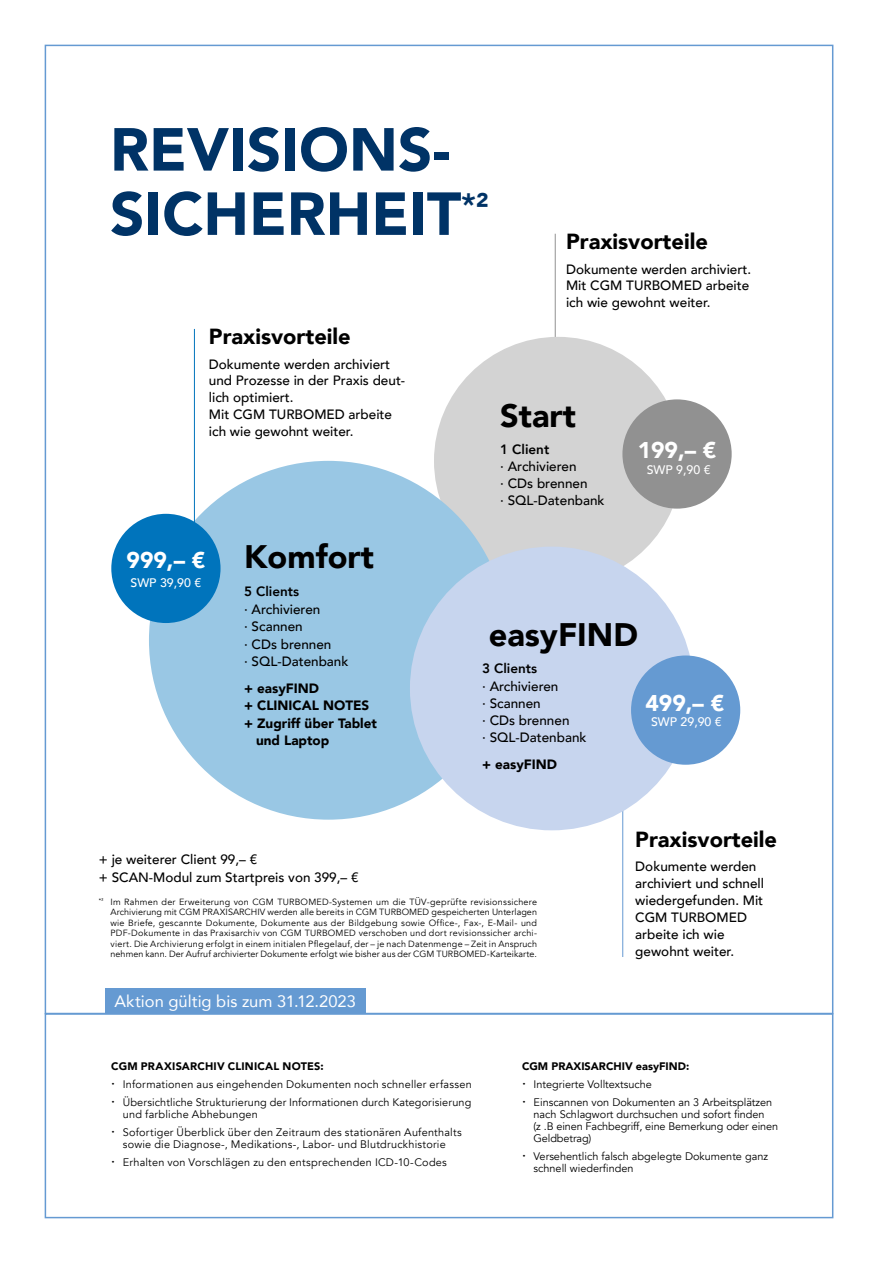
<style>
.page{position:relative;width:893px;height:1263px;background:#fff}
.page>*{position:absolute;margin:0;border:0;box-sizing:border-box;transform-origin:0 0}
.t1{font:900 60px/64.3px "Avenir";color:#036}
.t2{font:900 32.55px "Avenir";color:#000}
.t3{font:900 22.8px "Avenir";color:#fff}
.t4{font:900 21.75px "Avenir";color:#000}
.t5{font:16.5px "Avenir";color:#fff}
.t6{font:500 13.5px/17.2px "Avenir";color:#000}
.t7{font:900 13.5px "Avenir";color:#000}
.t8{font:800 13.5px "Avenir";color:#000}
.t9{font:500 12.3px "Avenir";color:#fff}
.t10{font:10.95px/17.9px "Avenir";letter-spacing:.01em;color:#000}
.t11{font:10.95px/12px "Avenir";letter-spacing:-.01em;color:#000}
.t12{font:9px/10.5px "Avenir";letter-spacing:.005em;color:#000;text-align:justify}
.s1{font-weight:900}
.s2{font-weight:500;font-size:14.25px}
</style>
<div class="page">
<hr style="left:555px;top:234px;width:1px;height:109px;background:#919191">
<div style="left:434px;top:337px;width:248px;height:248px;background:#d3d3d3;border-radius:50%"></div>
<hr style="left:622px;top:799px;width:1px;height:158px;background:#659ad2">
<div style="left:622px;top:399px;width:110px;height:110px;background:#919191;border-radius:50%"></div>
<div style="left:149px;top:461px;width:359px;height:359px;background:#99c7e4;border-radius:50%"></div>
<div style="left:111px;top:514px;width:110px;height:109px;background:#0074bc;border-radius:50%"></div>
<div style="left:410px;top:547px;width:284px;height:283px;background:#c7d5ee;border-radius:50%"></div>
<div style="left:631px;top:655px;width:109px;height:110px;background:#659ad2;border-radius:50%"></div>
<hr style="left:194px;top:329px;width:1px;height:196px;background:#0074bc">
<div style="left:45px;top:1013px;width:788px;height:205px;border:2px solid #659ad2"></div>
<div style="left:105px;top:988px;width:261px;height:25px;background:#659ad2"></div>
<h1 class="t1" style="left:110px;top:116px;width:380px">REVISIONS-<br>SICHERHEIT<sup>*²</sup></h1>
<h3 class="t4" style="left:209px;top:318px;width:143px">Praxisvorteile</h3>
<h3 class="t6" style="left:209px;top:355px;width:198px;line-height:16.8px">Dokumente werden archiviert und Prozesse in der Praxis deut&shy;lich optimiert.<br>Mit CGM TURBOMED arbeite ich wie gewohnt weiter.</h3>
<h3 class="t4" style="left:566px;top:223px;width:143px">Praxisvorteile</h3>
<h3 class="t6" style="left:566px;top:260px;width:187px;line-height:16.6px">Dokumente werden archiviert.<br>Mit CGM TURBOMED arbeite ich wie gewohnt weiter.</h3>
<h2 class="t2" style="left:500px;top:388px;width:77px">Start</h2>
<h3 class="t8" style="left:500px;top:439px;width:51px">1 Client</h3>
<h3 class="t6" style="left:500px;top:457px;width:106px">· Archivieren<br>· CDs brennen<br>· SQL-Datenbank</h3>
<h3 class="t3" style="left:638px;top:430px;width:80px">199,– €</h3>
<h3 class="t9" style="left:647px;top:459px;width:65px">SWP 9,90 €</h3>
<h3 class="t3" style="left:127px;top:541px;width:80px">999,– €</h3>
<h3 class="t9" style="left:131px;top:572px;width:72px">SWP 39,90 €</h3>
<h2 class="t2" style="left:244px;top:529px;width:131px">Komfort</h2>
<h3 class="t8" style="left:244px;top:581px;width:57px">5 Clients</h3>
<h3 class="t6" style="left:244px;top:599px;width:106px">· Archivieren<br>· Scannen<br>· CDs brennen<br>· SQL-Datenbank</h3>
<h3 class="t7" style="left:244px;top:677px;width:76px">+ easyFIND</h3>
<h3 class="t7" style="left:244px;top:694px;width:127px">+ CLINICAL NOTES</h3>
<h3 class="t7" style="left:244px;top:712px;width:134px">+ Zugriff über Tablet</h3>
<h3 class="t7" style="left:256px;top:729px;width:75px">und Laptop</h3>
<h2 class="t2" style="left:489px;top:606px;width:151px">easyFIND</h2>
<h3 class="t8" style="left:482px;top:658px;width:57px">3 Clients</h3>
<h3 class="t6" style="left:482px;top:676px;width:106px">· Archivieren<br>· Scannen<br>· CDs brennen<br>· SQL-Datenbank</h3>
<h3 class="t7" style="left:482px;top:753px;width:76px">+ easyFIND</h3>
<h3 class="t3" style="left:645px;top:683px;width:80px">499,– €</h3>
<h3 class="t9" style="left:651px;top:711px;width:72px">SWP 29,90 €</h3>
<h3 class="t6" style="left:99px;top:850px;width:261px">+ je weiterer Client 99,– €<br>+ SCAN-Modul zum Startpreis von 399,– €</h3>
<p class="t12" style="left:110px;top:896px;width:428px;text-indent:-12px"><sup>*²</sup> Im Rahmen der Erweiterung von CGM TURBOMED-Systemen um die TÜV-geprüfte revisionssichere Archivierung mit CGM PRAXISARCHIV werden alle bereits in CGM TURBOMED gespeicherten Unterlagen wie Briefe, gescannte Dokumente, Dokumente aus der Bildgebung sowie Office-, Fax-, E-Mail- und PDF-Dokumente in das Praxisarchiv von CGM TURBOMED verschoben und dort revisionssicher archi&shy;viert. Die Archivierung erfolgt in einem initialen Pflegelauf, der – je nach Datenmenge – Zeit in Anspruch nehmen kann. Der Aufruf archivierter Dokumente erfolgt wie bisher aus der CGM TURBOMED-Karteikarte.</p>
<h3 class="t5" style="left:114px;top:988px;width:243px">Aktion gültig bis zum 31.12.2023</h3>
<h3 class="t4" style="left:635px;top:820px;width:143px">Praxisvorteile</h3>
<h3 class="t6" style="left:635px;top:857px;width:130px">Dokumente werden archiviert und schnell wiedergefunden. Mit<br>CGM TURBOMED arbeite ich wie gewohnt weiter.</h3>
<p class="t10" style="left:111px;top:1058px;width:362px"><span class="s1">CGM PRAXISARCHIV CLINICAL NOTES:<br></span><span class="s2">·</span> Informationen aus eingehenden Dokumenten noch schneller erfassen <span class="s2">·</span> Übersichtliche Strukturierung der Informationen durch Kategorisierung</p>
<p class="t10" style="left:111px;top:1105px;width:352px;text-indent:12px">und farbliche Abhebungen<br><span class="s2">·</span> Sofortiger Überblick über den Zeitraum des stationären Aufenthalts</p>
<p class="t10" style="left:111px;top:1135px;width:337px;text-align:right">sowie die Diagnose-, Medikations-, Labor- und Blutdruckhistorie<br><span class="s2">·</span> Erhalten von Vorschlägen zu den entsprechenden ICD-10-Codes</p>
<p class="t10" style="left:522px;top:1058px;width:252px"><span class="s1">CGM PRAXISARCHIV easyFIND:<br></span><span class="s2">·</span> Integrierte Volltextsuche<br><span class="s2">·</span> Einscannen von Dokumenten an 3 Arbeitsplätzen</p>
<p class="t11" style="left:534px;top:1108px;width:246px">nach Schlagwort durchsuchen und sofort finden<br>(z .B einen Fachbegriff, eine Bemerkung oder einen<br>Geldbetrag)</p>
<p class="t10" style="left:534px;top:1150px;width:236px;line-height:12px;text-indent:-12px"><span class="s2">·</span> Versehentlich falsch abgelegte Dokumente ganz schnell wiederfinden</p>
</div>
